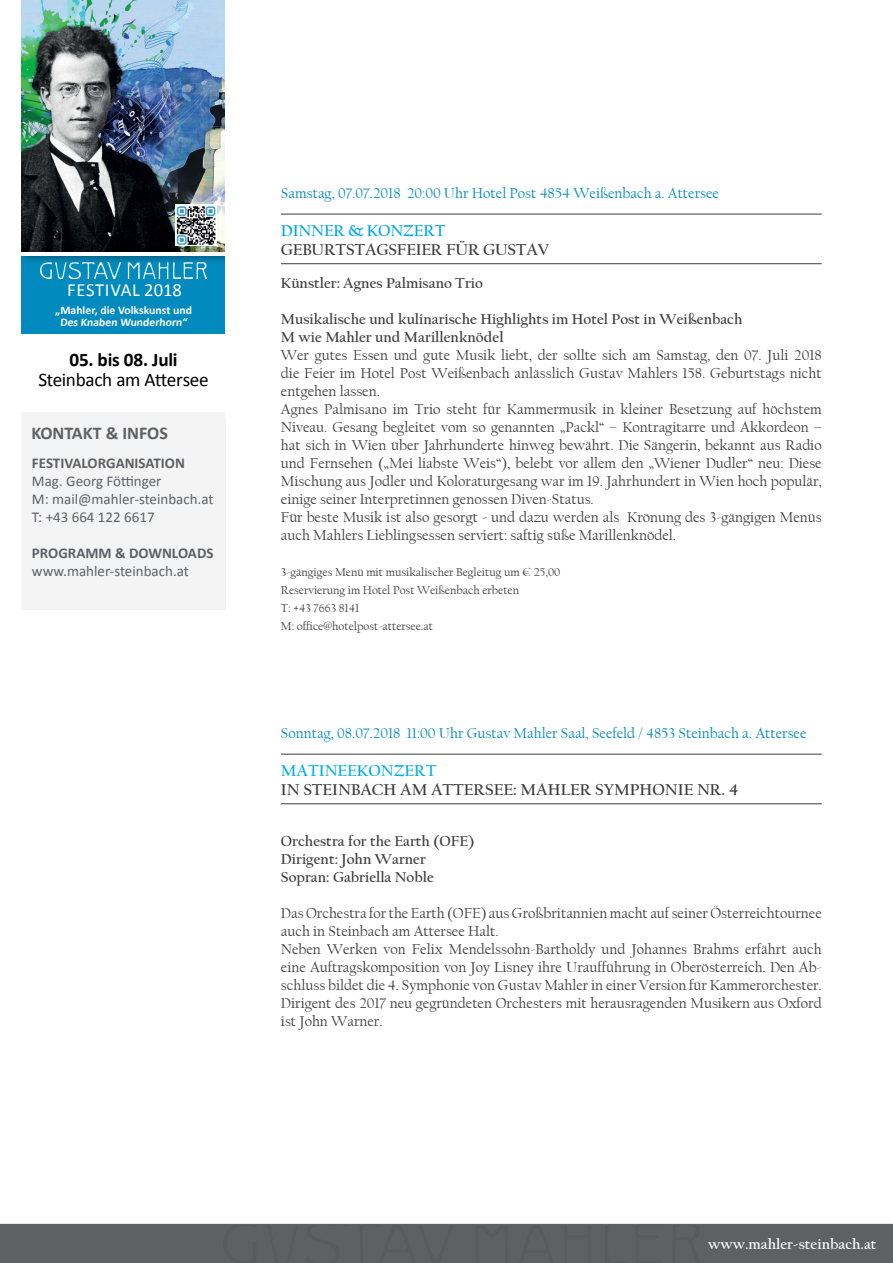
<style>
.page{position:relative;width:893px;height:1263px;background:#fff}
.page>*{position:absolute;margin:0;border:0;box-sizing:border-box;transform-origin:0 0}
.t1{font:19.2px "Calibri";letter-spacing:-.02em;color:#000}
.t2{font:700 19.2px "Calibri";letter-spacing:-.01em;color:#000}
.t3{font:18.6px "Calibri";letter-spacing:.03em;color:#fff}
.t4{font:700 18px "Calibri";color:#5e6164}
.überschrift_oben_unt{font:700 16.5px/19.5px "Californian FB";color:#3d3c3e}
.fließtext{font:15px/18px "Californian FB";color:#3d3c3e;text-align:justify}
.fließtext-2{font:700 15px "Californian FB";color:#3d3c3e}
.fließtext-3{font:15px "Californian FB";color:#008abd}
.t5{font:15px "Calibri";color:#5e6164}
.t6{font:700 15px "Calibri";color:#5e6164}
.t7{font:700 15px "Californian FB";color:#fff}
.Absatzformat_1{font:12px "Californian FB";color:#3d3c3e}
.t8{font:700 11.7px "Calibri";color:#fff}
.s1{color:#00a8e7}
.s2{color:#00aeef}
</style>
<div class="page">
<div style="left:21px;top:412px;width:205px;height:198px;background:#f4f4f4"></div>
<div style="left:21px;top:98px;width:212px;height:236px;background:#008abd"></div>
<img style="left:21px;top:0;width:205px;height:244px">
<img style="left:40px;top:264px;width:167px;height:14px">
<div style="left:18px;top:244px;width:236px;height:20px;background:#000;opacity:.75"></div>
<hr style="left:21px;top:252px;width:221px;height:4px;background:#fff">
<img style="left:176px;top:204px;width:41px;height:41px">
<div style="left:226px;top:0;width:110px;height:417px;background:#fff"></div>
<div style="left:0;top:1223px;width:893px;height:40px;background:#5e6164"></div>
<div style="left:224px;top:1226px;width:477px;height:37px;background:#5e6164"></div>
<hr style="left:281px;top:214px;width:541px;height:1px;background:#3d3c3e">
<hr style="left:281px;top:263px;width:541px;height:1px;background:#3d3c3e">
<hr style="left:281px;top:754px;width:541px;height:1px;background:#3d3c3e">
<hr style="left:281px;top:803px;width:541px;height:1px;background:#3d3c3e">
<p class="t3" style="left:67px;top:278px;width:116px">FESTIVAL 2018</p>
<p class="t8" style="left:55px;top:302px;width:138px">„Mahler, die Volkskunst und</p>
<p class="t8" style="left:60px;top:314px;width:130px">Des Knaben Wunderhorn“</p>
<p class="t2" style="left:70px;top:347px;width:109px">05. bis 08. Juli</p>
<p class="t1" style="left:38px;top:367px;width:172px">Steinbach am Attersee</p>
<p class="t4" style="left:31px;top:421px;width:138px">KONTAKT &amp; INFOS</p>
<p class="t6" style="left:32px;top:453px;width:154px">FESTIVALORGANISATION</p>
<p class="t5" style="left:32px;top:472px;width:131px">Mag. Georg Föttinger</p>
<p class="t5" style="left:32px;top:490px;width:183px">M: mail@mahler-steinbach.at</p>
<p class="t5" style="left:32px;top:508px;width:124px">T: +43 664 122 6617</p>
<p class="t6" style="left:32px;top:543px;width:183px">PROGRAMM &amp; DOWNLOADS</p>
<p class="t5" style="left:32px;top:562px;width:158px">www.mahler-steinbach.at</p>
<p class="fließtext-3" style="left:281px;top:185px;width:439px">Samstag, 07.07.2018 20:00 Uhr Hotel Post 4854 Weißenbach a. Attersee</p>
<p class="überschrift_oben_unt" style="left:281px;top:221px;width:270px"><span class="s1">DINNER &amp; KONZERT<br></span>GEBURTSTAGSFEIER FÜR GUSTAV</p>
<p class="fließtext-2" style="left:281px;top:275px;width:204px">Künstler: Agnes Palmisano Trio</p>
<p class="fließtext-2" style="left:281px;top:311px;width:463px">Musikalische und kulinarische Highlights im Hotel Post in Weißenbach</p>
<p class="fließtext-2" style="left:281px;top:329px;width:224px">M wie Mahler und Marillenknödel</p>
<p class="fließtext" style="left:281px;top:346px;width:542px">Wer gutes Essen und gute Musik liebt, der sollte sich am Samstag, den 07. Juli 2018 die Feier im Hotel Post Weißenbach anlässlich Gustav Mahlers 158. Geburtstags nicht entgehen lassen.</p>
<p class="fließtext" style="left:281px;top:400px;width:542px">Agnes Palmisano im Trio steht für Kammermusik in kleiner Besetzung auf höchstem Niveau. Gesang begleitet vom so genannten „Packl“ – Kontragitarre und Akkordeon – hat sich in Wien über Jahrhunderte hinweg bewährt. Die Sängerin, bekannt aus Radio und Fernsehen („Mei liabste Weis“), belebt vor allem den „Wiener Dudler“ neu: Diese Mischung aus Jodler und Koloraturgesang war im 19. Jahrhundert in Wien hoch populär, einige seiner Interpretinnen genossen Diven-Status.</p>
<p class="fließtext" style="left:281px;top:508px;width:542px">Für beste Musik ist also gesorgt - und dazu werden als Krönung des 3-gängigen Menüs auch Mahlers Lieblingsessen serviert: saftig süße Marillenknödel.</p>
<p class="Absatzformat_1" style="left:281px;top:565px;width:281px">3-gängiges Menü mit musikalischer Begleitug um € 25,00</p>
<p class="Absatzformat_1" style="left:281px;top:583px;width:240px">Reservierung im Hotel Post Weißenbach erbeten</p>
<p class="Absatzformat_1" style="left:281px;top:601px;width:80px">T: +43 7663 8141</p>
<p class="Absatzformat_1" style="left:281px;top:619px;width:154px">M: office@hotelpost-attersee.at</p>
<p class="fließtext-3" style="left:281px;top:725px;width:527px">Sonntag, 08.07.2018 11:00 Uhr Gustav Mahler Saal, Seefeld / 4853 Steinbach a. Attersee</p>
<p class="überschrift_oben_unt" style="left:281px;top:761px;width:459px"><span class="s2">MATINEEKONZERT<br></span>IN STEINBACH AM ATTERSEE: MAHLER SYMPHONIE NR. 4</p>
<p class="fließtext-2" style="left:281px;top:833px;width:195px">Orchestra for the Earth (OFE)</p>
<p class="fließtext-2" style="left:281px;top:851px;width:146px">Dirigent: John Warner</p>
<p class="fließtext-2" style="left:281px;top:869px;width:154px">Sopran: Gabriella Noble</p>
<p class="fließtext" style="left:281px;top:904px;width:542px">Das Orchestra for the Earth (OFE) aus Großbritannien macht auf seiner Österreichtournee auch in Steinbach am Attersee Halt.</p>
<p class="fließtext" style="left:281px;top:940px;width:542px">Neben Werken von Felix Mendelssohn-Bartholdy und Johannes Brahms erfährt auch eine Auftragskomposition von Joy Lisney ihre Uraufführung in Oberösterreich. Den Ab&shy;schluss bildet die 4. Symphonie von Gustav Mahler in einer Version für Kammerorchester.<br>Dirigent des 2017 neu gegründeten Orchesters mit herausragenden Musikern aus Oxford ist John Warner.</p>
<p class="t7" style="left:708px;top:1235px;width:170px">www.mahler-steinbach.at</p>
</div>
